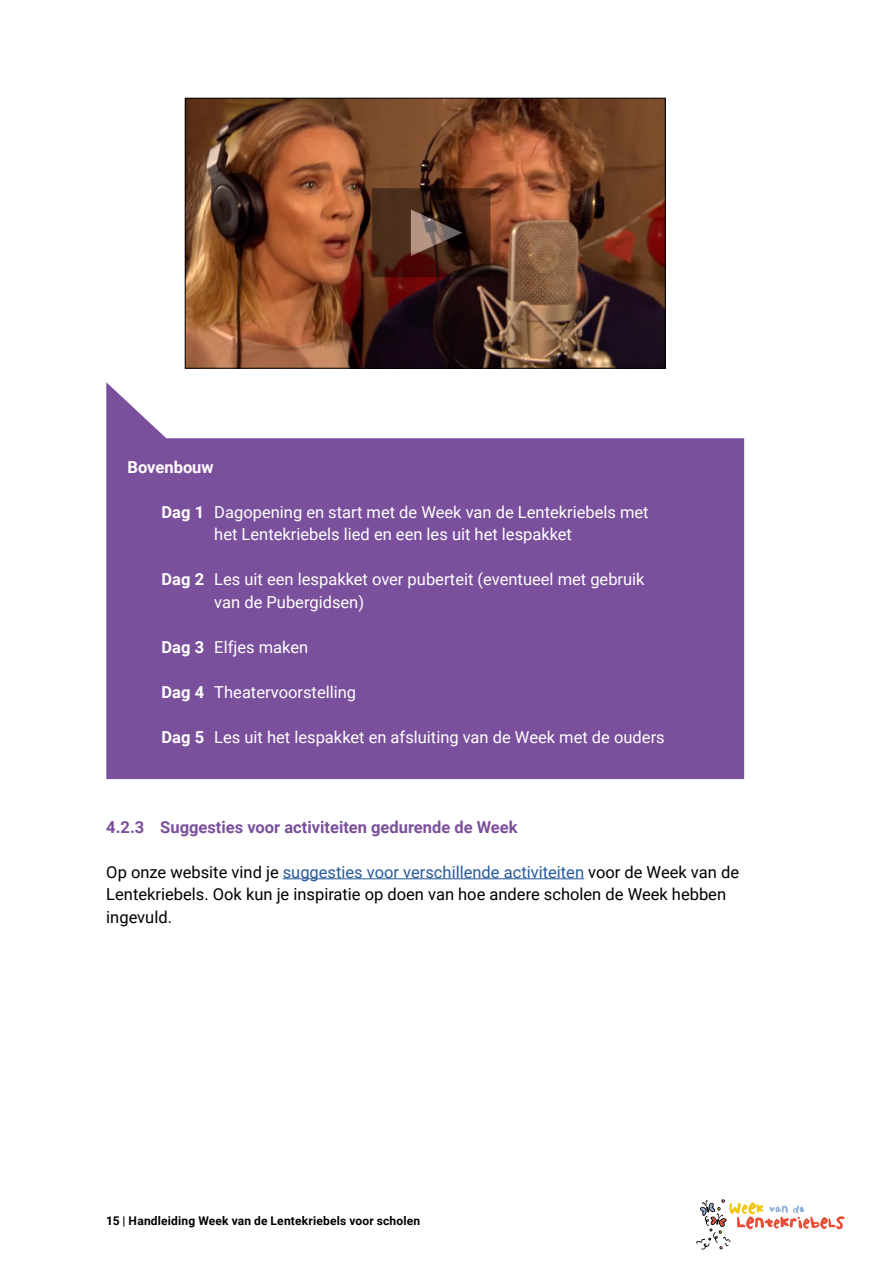
<style>
.page{position:relative;width:893px;height:1263px;background:#fff}
.page>*{position:absolute;margin:0;border:0;box-sizing:border-box;transform-origin:0 0}
.t1{font:16.5px/22.5px "Roboto";color:#fff}
.t2{font:16.5px/22.5px "Roboto";color:#000}
.t3{font:700 16.5px "Roboto";color:#7a509c}
.t4{font:700 16.5px "Roboto";color:#fff}
.t5{font:700 12px "Roboto";letter-spacing:.015em;color:#000}
.s1{font-weight:700}
.s2{color:#275b9b}
</style>
<div class="page">
<svg style="left:696px;top:1199px;width:149px;height:51px"></svg>
<img style="left:187px;top:100px;width:477px;height:267px">
<div style="left:185px;top:98px;width:481px;height:271px;border:1px solid #000"></div>
<svg style="left:106px;top:382px;width:638px;height:397px;background:#8b67a9"></svg>
<svg style="left:372px;top:188px;width:119px;height:90px;background:#4a2a1e"></svg>
<hr style="left:283px;top:878px;width:301px;height:1px;background:#275b9b">
<p class="t4" style="left:128px;top:455px;width:88px">Bovenbouw</p>
<p class="t1" style="left:214px;top:500px;width:436px;text-indent:-53px"><span class="s1">Dag 1</span> Dagopening en start met de Week van de Lentekriebels met het Lentekriebels lied en een les uit het lespakket</p>
<p class="t1" style="left:214px;top:567px;width:432px;text-indent:-53px"><span class="s1">Dag 2</span> Les uit een lespakket over puberteit (eventueel met gebruik van de Pubergidsen)</p>
<p class="t1" style="left:162px;top:635px;width:148px"><span class="s1">Dag 3</span> Elfjes maken</p>
<p class="t1" style="left:162px;top:680px;width:196px"><span class="s1">Dag 4</span> Theatervoorstelling</p>
<p class="t1" style="left:162px;top:725px;width:505px"><span class="s1">Dag 5</span> Les uit het lespakket en afsluiting van de Week met de ouders</p>
<p class="t3" style="left:106px;top:815px;width:413px">4.2.3 Suggesties voor activiteiten gedurende de Week</p>
<p class="t2" style="left:106px;top:860px;width:634px">Op onze website vind je <span class="s2">suggesties voor verschillende activiteiten</span> voor de Week van de<br>Lentekriebels. Ook kun je inspiratie op doen van hoe andere scholen de Week hebben ingevuld.</p>
<p class="t5" style="left:106px;top:1212px;width:316px">15 | Handleiding Week van de Lentekriebels voor scholen</p>
</div>
